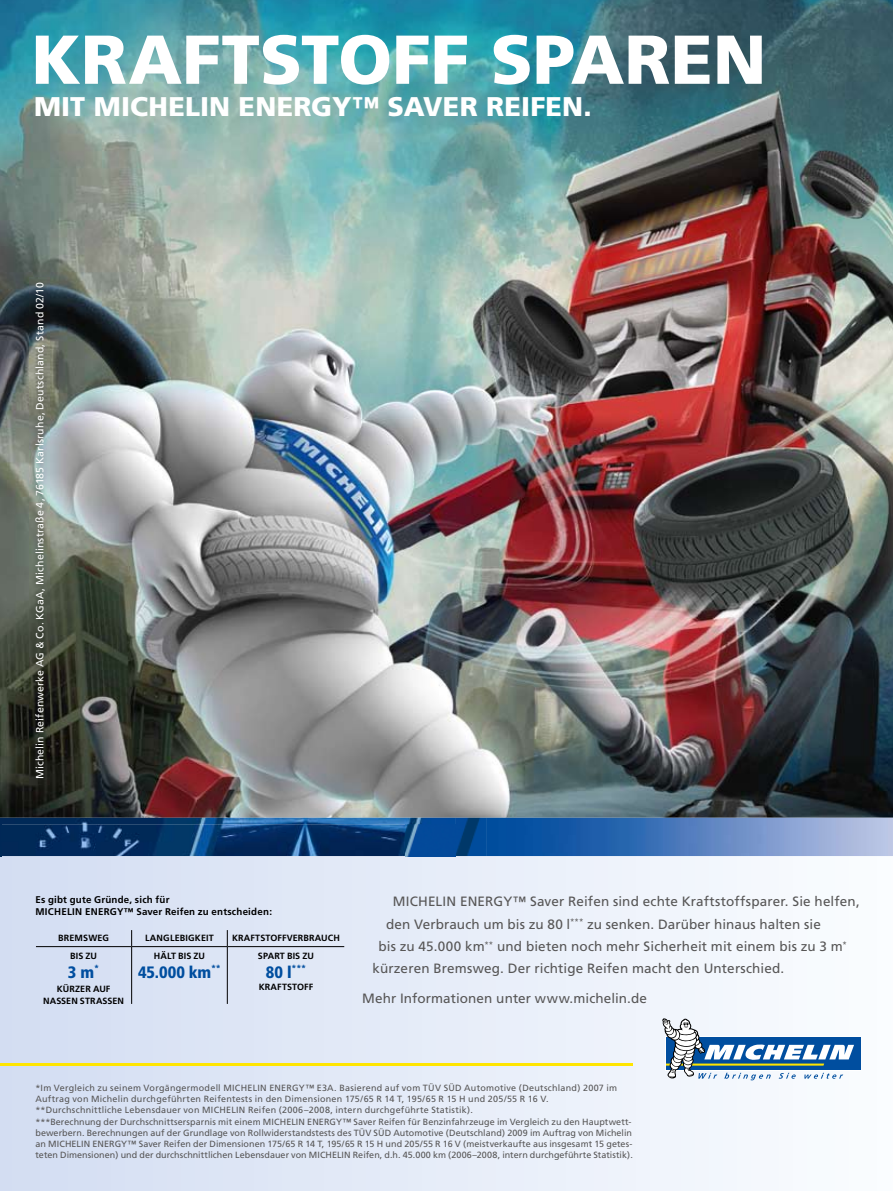
<style>
.page{position:relative;width:893px;height:1191px;background:#fff}
.page>*{position:absolute;margin:0;border:0;box-sizing:border-box;transform-origin:0 0}
.t1{font:900 69px "Frutiger";color:#fff}
.t2{font:900 27px "Frutiger";letter-spacing:.005em;color:#fff}
.t3{font:900 condensed 16.5px "Frutiger";letter-spacing:.01em;color:#004e9f}
.t4{font:13.5px "Frutiger";letter-spacing:.01em;color:#575656}
.t5{font:10.5px "Frutiger";letter-spacing:.015em;color:#fff}
.t6{font:700 9.75px/12px "Frutiger";letter-spacing:.02em;color:#000}
.t7{font:9px/11.2px "Frutiger";letter-spacing:.01em;color:#575656}
.t8{font:700 9px/12px "Frutiger";letter-spacing:.015em;color:#000;text-align:center}
</style>
<div class="page">
<svg style="left:1px;top:856px;width:848px;height:335px"></svg>
<hr style="left:0;top:847px;width:1px;height:344px;background:#d3ddf2">
<img style="left:0;top:0;width:893px;height:817px">
<hr style="left:0;top:1063px;width:632px;height:2px;background:#ffe500">
<svg style="left:662px;top:1018px;width:199px;height:62px"></svg>
<img style="left:487px;top:817px;width:406px;height:39px">
<img style="left:0;top:817px;width:487px;height:39px">
<svg style="left:0;top:824px;width:1px;height:32px"></svg>
<svg style="left:131px;top:930px;width:1px;height:16px"></svg>
<hr style="left:131px;top:947px;width:1px;height:57px;background:#000">
<hr style="left:36px;top:946px;width:96px;height:1px;background:#000">
<hr style="left:132px;top:946px;width:95px;height:1px;background:#000">
<hr style="left:227px;top:946px;width:117px;height:1px;background:#000">
<hr style="left:227px;top:947px;width:1px;height:57px;background:#000">
<svg style="left:227px;top:930px;width:1px;height:16px"></svg>
<img style="left:30px;top:277px;width:19px;height:507px">
<h1 class="t1" style="left:31px;top:18px;width:736px">KRAFTSTOFF SPAREN</h1>
<h2 class="t2" style="left:34px;top:90px;width:559px">MIT MICHELIN ENERGY™ SAVER REIFEN.</h2>
<p class="t5" style="left:34px;top:779px;width:498px;rotate:-90deg">Michelin Reifenwerke AG &amp; Co. KGaA, Michelinstraße 4, 76185 Karlsruhe, Deutschland, Stand 02/10</p>
<p class="t6" style="left:35px;top:894px;width:238px">Es gibt gute Gründe, sich für<br>MICHELIN ENERGY™ Saver Reifen zu entscheiden:</p>
<p class="t8" style="left:58px;top:932px;width:52px">BREMSWEG</p>
<p class="t8" style="left:145px;top:932px;width:70px">LANGLEBIGKEIT</p>
<p class="t8" style="left:232px;top:932px;width:109px">KRAFTSTOFFVERBRAUCH</p>
<p class="t8" style="left:70px;top:949px;width:28px">BIS ZU</p>
<h3 class="t3" style="left:68px;top:962px;width:33px">3 m<sup>*</sup></h3>
<p class="t8" style="left:43px;top:982px;width:83px">KÜRZER AUF<br>NASSEN STRASSEN</p>
<p class="t8" style="left:154px;top:949px;width:53px">HÄLT BIS ZU</p>
<h3 class="t3" style="left:138px;top:962px;width:84px">45.000 km<sup>**</sup></h3>
<p class="t8" style="left:258px;top:949px;width:57px">SPART BIS ZU</p>
<h3 class="t3" style="left:266px;top:962px;width:42px">80 l<sup>***</sup></h3>
<p class="t8" style="left:259px;top:981px;width:56px">KRAFTSTOFF</p>
<h3 class="t4" style="left:393px;top:893px;width:468px">MICHELIN ENERGY™ Saver Reifen sind echte Kraftstoffsparer. Sie helfen,</h3>
<h3 class="t4" style="left:386px;top:916px;width:436px">den Verbrauch um bis zu 80 l<sup>***</sup> zu senken. Darüber hinaus halten sie</h3>
<h3 class="t4" style="left:379px;top:938px;width:470px">bis zu 45.000 km<sup>**</sup> und bieten noch mehr Sicherheit mit einem bis zu 3 m<sup>*</sup></h3>
<h3 class="t4" style="left:373px;top:960px;width:413px">kürzeren Bremsweg. Der richtige Reifen macht den Unterschied.</h3>
<h3 class="t4" style="left:362px;top:990px;width:286px">Mehr Informationen unter www.michelin.de</h3>
<p class="t7" style="left:35px;top:1082px;width:599px">*Im Vergleich zu seinem Vorgängermodell MICHELIN ENERGY™ E3A. Basierend auf vom TÜV SÜD Automotive (Deutschland) 2007 im Auftrag von Michelin durchgeführten Reifentests in den Dimensionen 175/65 R 14 T, 195/65 R 15 H und 205/55 R 16 V. **Durchschnittliche Lebensdauer von MICHELIN Reifen (2006–2008, intern durchgeführte Statistik).<br>***Berechnung der Durchschnittsersparnis mit einem MICHELIN ENERGY™ Saver Reifen für Benzinfahrzeuge im Vergleich zu den Hauptwett&shy;bewerbern. Berechnungen auf der Grundlage von Rollwiderstandstests des TÜV SÜD Automotive (Deutschland) 2009 im Auftrag von Michelin an MICHELIN ENERGY™ Saver Reifen der Dimensionen 175/65 R 14 T, 195/65 R 15 H und 205/55 R 16 V (meistverkaufte aus insgesamt 15 getes&shy;teten Dimensionen) und der durchschnittlichen Lebensdauer von MICHELIN Reifen, d.h. 45.000 km (2006–2008, intern durchgeführte Statistik).</p>
</div>
